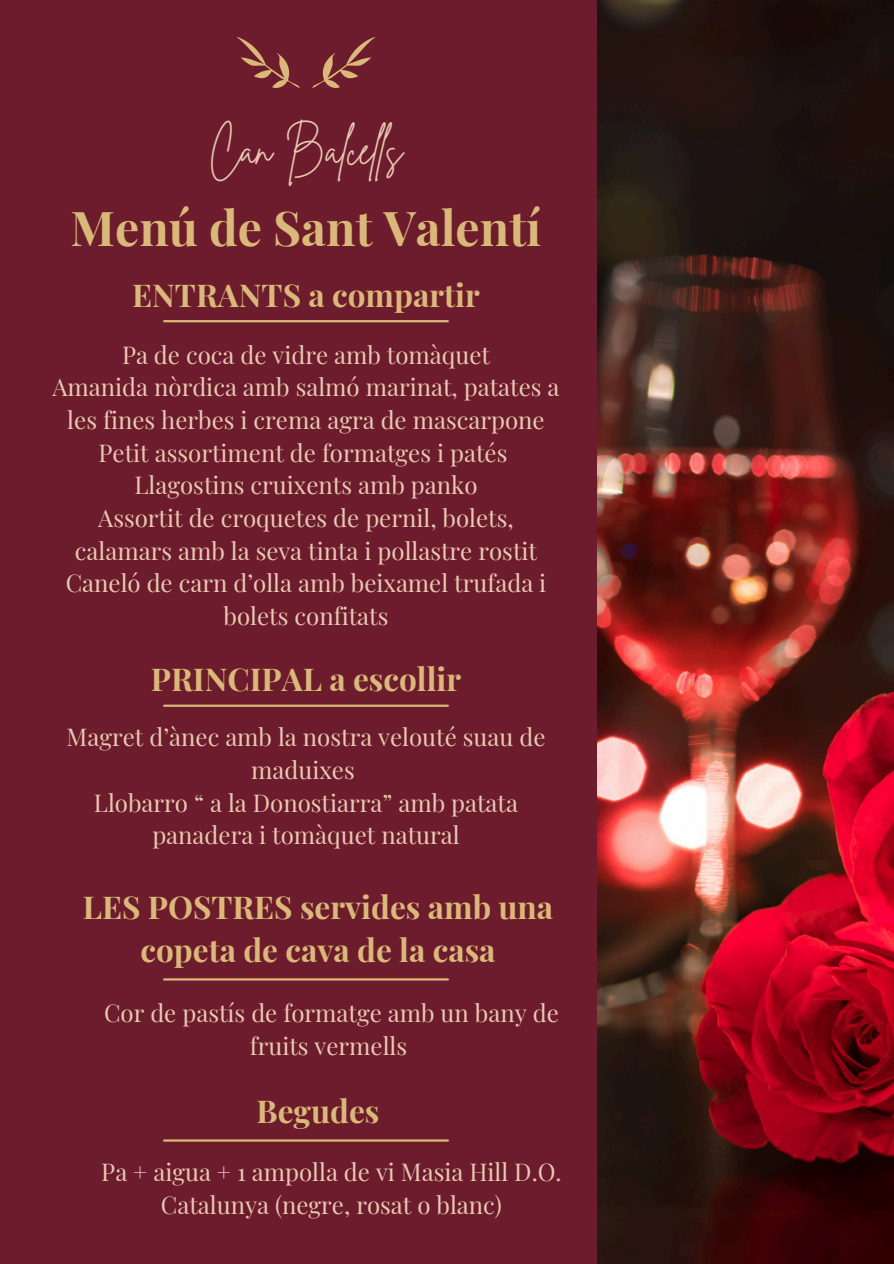
<style>
.page{position:relative;width:894px;height:1264px;background:#fff}
.page>*{position:absolute;margin:0;border:0;box-sizing:border-box;transform-origin:0 0}
.t1{font:700 48px "Playfair Display";color:#dab978}
.t2{font:42px "Brittany Signature";color:#e8c9b1}
.t3{font:700 31.5px/43.8px "Playfair Display";color:#dab978;text-align:center}
.t4{font:24px/32.7px "Playfair Display";color:#e8c9b1;text-align:center}
</style>
<div class="page">
<div style="left:0;top:0;width:893px;height:1263px;background:#6d1c2d"></div>
<img style="left:597px;top:0;width:296px;height:1263px">
<svg style="left:312px;top:37px;width:63px;height:51px"></svg>
<svg style="left:237px;top:37px;width:63px;height:51px"></svg>
<hr style="left:164px;top:320px;width:284px;height:2px;background:#dab978">
<hr style="left:164px;top:704px;width:284px;height:2px;background:#dab978">
<hr style="left:164px;top:978px;width:284px;height:2px;background:#dab978">
<hr style="left:164px;top:1139px;width:284px;height:2px;background:#dab978">
<h2 class="t2" style="left:209px;top:123px;width:195px">Can Balcells</h2>
<h1 class="t1" style="left:71px;top:190px;width:472px">Menú de Sant Valentí</h1>
<h3 class="t3" style="left:132px;top:271px;width:349px">ENTRANTS a compartir</h3>
<p class="t4" style="left:52px;top:336px;width:508px">Pa de coca de vidre amb tomàquet<br>Amanida nòrdica amb salmó marinat, patates a les fines herbes i crema agra de mascarpone Petit assortiment de formatges i patés Llagostins cruixents amb panko<br>Assortit de croquetes de pernil, bolets, calamars amb la seva tinta i pollastre rostit Caneló de carn d’olla amb beixamel trufada i bolets confitats</p>
<h3 class="t3" style="left:151px;top:654px;width:312px">PRINCIPAL a escollir</h3>
<p class="t4" style="left:66px;top:719px;width:480px">Magret d’ànec amb la nostra velouté suau de maduixes<br>Llobarro “ a la Donostiarra” amb patata panadera i tomàquet natural</p>
<h3 class="t3" style="left:83px;top:882px;width:472px">LES POSTRES servides amb una copeta de cava de la casa</h3>
<p class="t4" style="left:104px;top:994px;width:456px">Cor de pastís de formatge amb un bany de fruits vermells</p>
<h3 class="t3" style="left:256px;top:1087px;width:124px">Begudes</h3>
<p class="t4" style="left:101px;top:1153px;width:461px">Pa + aigua + 1 ampolla de vi Masia Hill D.O.<br>Catalunya (negre, rosat o blanc)</p>
</div>
